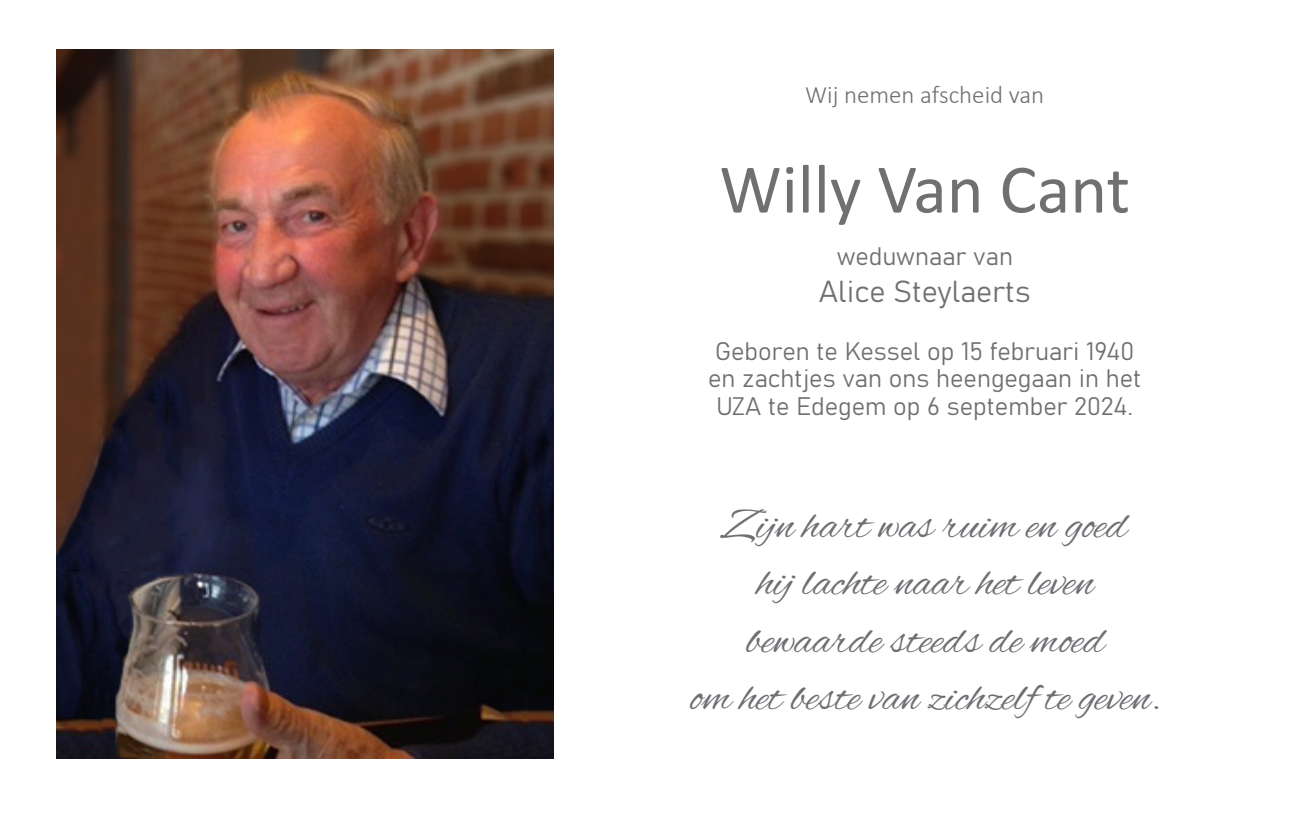
<style>
.page{position:relative;width:1312px;height:815px;background:#fff}
.page>*{position:absolute;margin:0;border:0;box-sizing:border-box;transform-origin:0 0}
.t1{font:70px "Calibri";color:#6e7072}
.t2{font:45px "Alex Brush";color:#6d6f73}
.t3{font:30px "Bahnschrift";color:#6e7072}
.t4{font:25px "Bahnschrift";color:#6e7072}
.t5{font:300 25px "Calibri";color:#6e7072}
</style>
<div class="page">
<img style="left:57px;top:49px;width:496px;height:709px">
<p class="t5" style="left:805px;top:80px;width:241px">Wij nemen afscheid van</p>
<p class="t1" style="left:719px;top:141px;width:412px">Willy Van Cant</p>
<p class="t4" style="left:836px;top:237px;width:178px">weduwnaar van</p>
<p class="t3" style="left:818px;top:269px;width:213px">Alice Steylaerts</p>
<p class="t4" style="left:715px;top:332px;width:420px">Geboren te Kessel op 15 februari 1940</p>
<p class="t4" style="left:708px;top:360px;width:434px">en zachtjes van ons heengegaan in het</p>
<p class="t4" style="left:716px;top:387px;width:418px">UZA te Edegem op 6 september 2024.</p>
<p class="t2" style="left:723px;top:500px;width:405px">Zijn hart was ruim en goed</p>
<p class="t2" style="left:757px;top:557px;width:338px">hij lachte naar het leven</p>
<p class="t2" style="left:746px;top:615px;width:360px">bewaarde steeds de moed</p>
<p class="t2" style="left:690px;top:672px;width:472px">om het beste van zichzelf te geven.</p>
</div>
